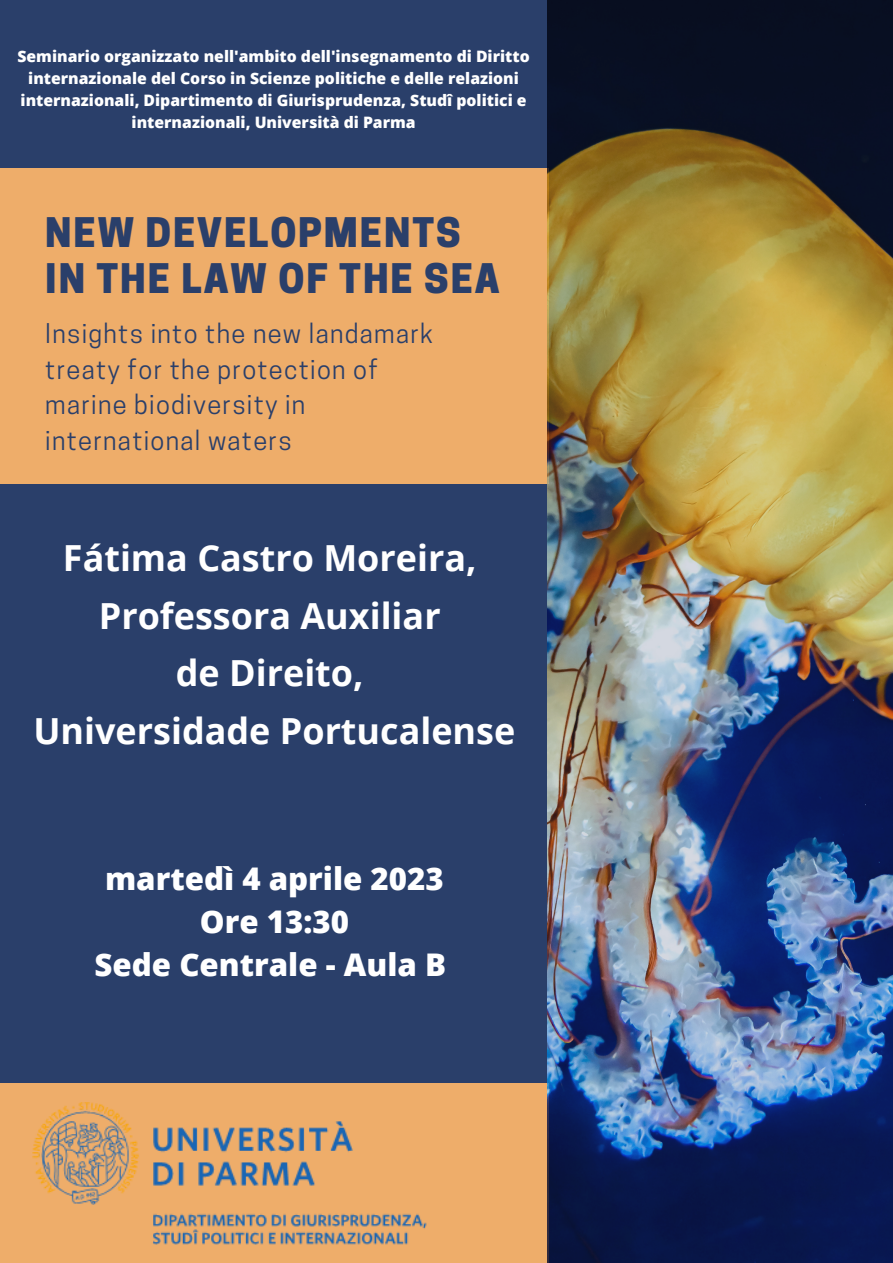
<style>
.page{position:relative;width:893px;height:1263px;background:#2a3f6a}
.page>*{position:absolute;margin:0;border:0;box-sizing:border-box;transform-origin:0 0}
.t1{font:800 38.25px/45.6px "Cooper Hewitt";letter-spacing:.05em;color:#2a3f6a}
.t2{font:700 35.92px/57.4px "Open Sans";color:#fff;text-align:center}
.t3{font:800 31.2px/43.3px "Open Sans";color:#fff;text-align:center}
.t4{font:25.5px/35.5px "Cooper Hewitt";letter-spacing:.05em;color:#2a3f6a}
.t5{font:800 15.75px/22px "Open Sans";color:#fff;text-align:center}
</style>
<div class="page">
<div style="left:0;top:169px;width:549px;height:315px;background:#eead6a"></div>
<div style="left:0;top:1083px;width:549px;height:180px;background:#eead6a"></div>
<img style="left:547px;top:0;width:346px;height:1263px">
<img style="left:33px;top:1102px;width:394px;height:143px">
<p class="t5" style="left:17px;top:45px;width:514px">Seminario organizzato nell'ambito dell'insegnamento di Diritto internazionale del Corso in Scienze politiche e delle relazioni internazionali, Dipartimento di Giurisprudenza, Studî politici e internazionali, Università di Parma</p>
<h1 class="t1" style="left:45px;top:215px;width:456px">NEW DEVELOPMENTS<br>IN THE LAW OF THE SEA</h1>
<h3 class="t4" style="left:45px;top:319px;width:389px">Insights into the new landamark treaty for the protection of marine biodiversity in international waters</h3>
<h2 class="t2" style="left:33px;top:529px;width:483px">Fátima Castro Moreira,<br>Professora Auxiliar<br>de Direito,<br>Universidade Portucalense</h2>
<h3 class="t3" style="left:95px;top:856px;width:353px">martedì 4 aprile 2023<br>Ore 13:30<br>Sede Centrale - Aula B</h3>
</div>
